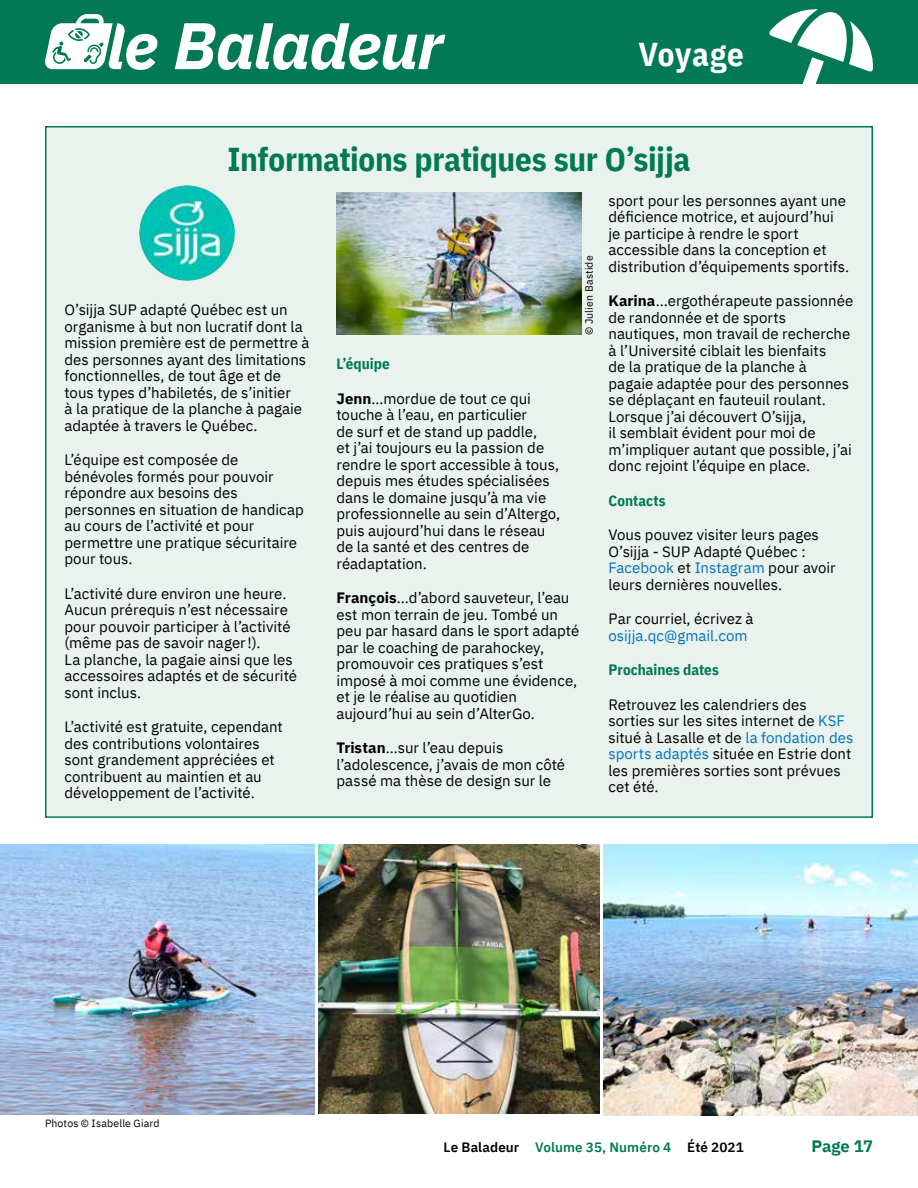
<style>
.page{position:relative;width:918px;height:1188px;background:#fff}
.page>*{position:absolute;margin:0;border:0;box-sizing:border-box;transform-origin:0 0}
.t1{font:700 33px "IBM Plex Sans Cond";letter-spacing:-.01em;color:#007954}
.t2{font:700 33px "IBM Plex Sans Cond";letter-spacing:.02em;color:#fff}
.t3{font:700 16.5px "IBM Plex Sans";color:#007954}
.t4{font:15px/16.5px "IBM Plex Sans";color:#000}
.t5{font:700 15px "IBM Plex Sans Cond";color:#007954}
.t6{font:15px "IBM Plex Sans";color:#0072bc}
.t7{font:600 13.5px "IBM Plex Sans";letter-spacing:.005em;color:#000}
.t8{font:10.5px "IBM Plex Sans";letter-spacing:.015em;color:#000}
.s1{font-weight:700}
.s2{color:#0072bc}
.s3{color:#007954}
</style>
<div class="page">
<div style="left:0;top:0;width:918px;height:84px;background:#007954"></div>
<svg style="left:175px;top:23px;width:270px;height:47px"></svg>
<svg style="left:45px;top:14px;width:112px;height:56px"></svg>
<img style="left:318px;top:845px;width:282px;height:268px">
<img style="left:603px;top:845px;width:315px;height:271px">
<img style="left:0;top:845px;width:315px;height:270px">
<div style="left:46px;top:127px;width:826px;height:690px;background:#eaf2ee"></div>
<img style="left:139px;top:185px;width:96px;height:96px;border-radius:48px">
<img style="left:337px;top:193px;width:245px;height:142px">
<h1 class="t2" style="left:638px;top:28px;width:107px">Voyage</h1>
<h1 class="t1" style="left:228px;top:133px;width:464px">Informations pratiques sur O’sijja</h1>
<p class="t4" style="left:64px;top:300px;width:247px">O’sijja SUP adapté Québec est un organisme à but non lucratif dont la mission première est de permettre à des personnes ayant des limitations fonctionnelles, de tout âge et de tous types d’habiletés, de s’initier<br>à la pratique de la planche à pagaie adaptée à travers le Québec.</p>
<p class="t4" style="left:64px;top:450px;width:241px">L’équipe est composée de bénévoles formés pour pouvoir répondre aux besoins des personnes en situation de handicap au cours de l’activité et pour permettre une pratique sécuritaire pour tous.</p>
<p class="t4" style="left:64px;top:584px;width:234px">L’activité dure environ une heure.<br>Aucun prérequis n’est nécessaire pour pouvoir participer à l’activité (même pas de savoir nager!).<br>La planche, la pagaie ainsi que les accessoires adaptés et de sécurité sont inclus.</p>
<p class="t4" style="left:64px;top:717px;width:220px">L’activité est gratuite, cependant des contributions volontaires sont grandement appréciées et contribuent au maintien et au développement de l’activité.</p>
<p class="t8" style="left:581px;top:335px;width:81px;rotate:-90deg">© Julien Bastide</p>
<p class="t5" style="left:336px;top:352px;width:55px">L’équipe</p>
<p class="t4" style="left:336px;top:389px;width:225px"><span class="s1">Jenn</span>…mordue de tout ce qui touche à l’eau, en particulier<br>de surf et de stand up paddle,<br>et j’ai toujours eu la passion de rendre le sport accessible à tous, depuis mes études spécialisées dans le domaine jusqu’à ma vie professionnelle au sein d’Altergo, puis aujourd’hui dans le réseau de la santé et des centres de réadaptation.</p>
<p class="t4" style="left:336px;top:588px;width:244px"><span class="s1">François</span>…d’abord sauveteur, l’eau est mon terrain de jeu. Tombé un peu par hasard dans le sport adapté par le coaching de parahockey, promouvoir ces pratiques s’est imposé à moi comme une évidence, et je le réalise au quotidien aujourd’hui au sein d’AlterGo.</p>
<p class="t4" style="left:336px;top:738px;width:230px"><span class="s1">Tristan</span>…sur l’eau depuis l’adolescence, j’avais de mon côté passé ma thèse de design sur le</p>
<p class="t4" style="left:608px;top:191px;width:242px">sport pour les personnes ayant une déficience motrice, et aujourd’hui je participe à rendre le sport accessible dans la conception et distribution d’équipements sportifs.</p>
<p class="t4" style="left:608px;top:291px;width:246px"><span class="s1">Karina</span>...ergothérapeute passionnée de randonnée et de sports nautiques, mon travail de recherche à l’Université ciblait les bienfaits<br>de la pratique de la planche à pagaie adaptée pour des personnes se déplaçant en fauteuil roulant.<br>Lorsque j’ai découvert O’sijja,<br>il semblait évident pour moi de m’impliquer autant que possible, j’ai donc rejoint l’équipe en place.</p>
<p class="t5" style="left:608px;top:488px;width:59px">Contacts</p>
<p class="t4" style="left:608px;top:525px;width:229px">Vous pouvez visiter leurs pages<br>O’sijja - SUP Adapté Québec :<br><span class="s2">Facebook</span> et <span class="s2">Instagram</span> pour avoir leurs dernières nouvelles.</p>
<p class="t4" style="left:608px;top:609px;width:147px">Par courriel, écrivez à</p>
<p class="t6" style="left:608px;top:624px;width:141px">osijja.qc@gmail.com</p>
<p class="t5" style="left:608px;top:658px;width:112px">Prochaines dates</p>
<p class="t4" style="left:608px;top:695px;width:246px">Retrouvez les calendriers des sorties sur les sites internet de <span class="s2">KSF </span>situé à Lasalle et de <span class="s2">la fondation des sports adaptés</span> située en Estrie dont les premières sorties sont prévues cet été.</p>
<p class="t8" style="left:45px;top:1115px;width:116px">Photos © Isabelle Giard</p>
<p class="t7" style="left:444px;top:1137px;width:302px">Le Baladeur <span class="s3">Volume 35, Numéro 4</span> Été 2021</p>
<p class="t3" style="left:811px;top:1133px;width:63px">Page 17</p>
</div>
